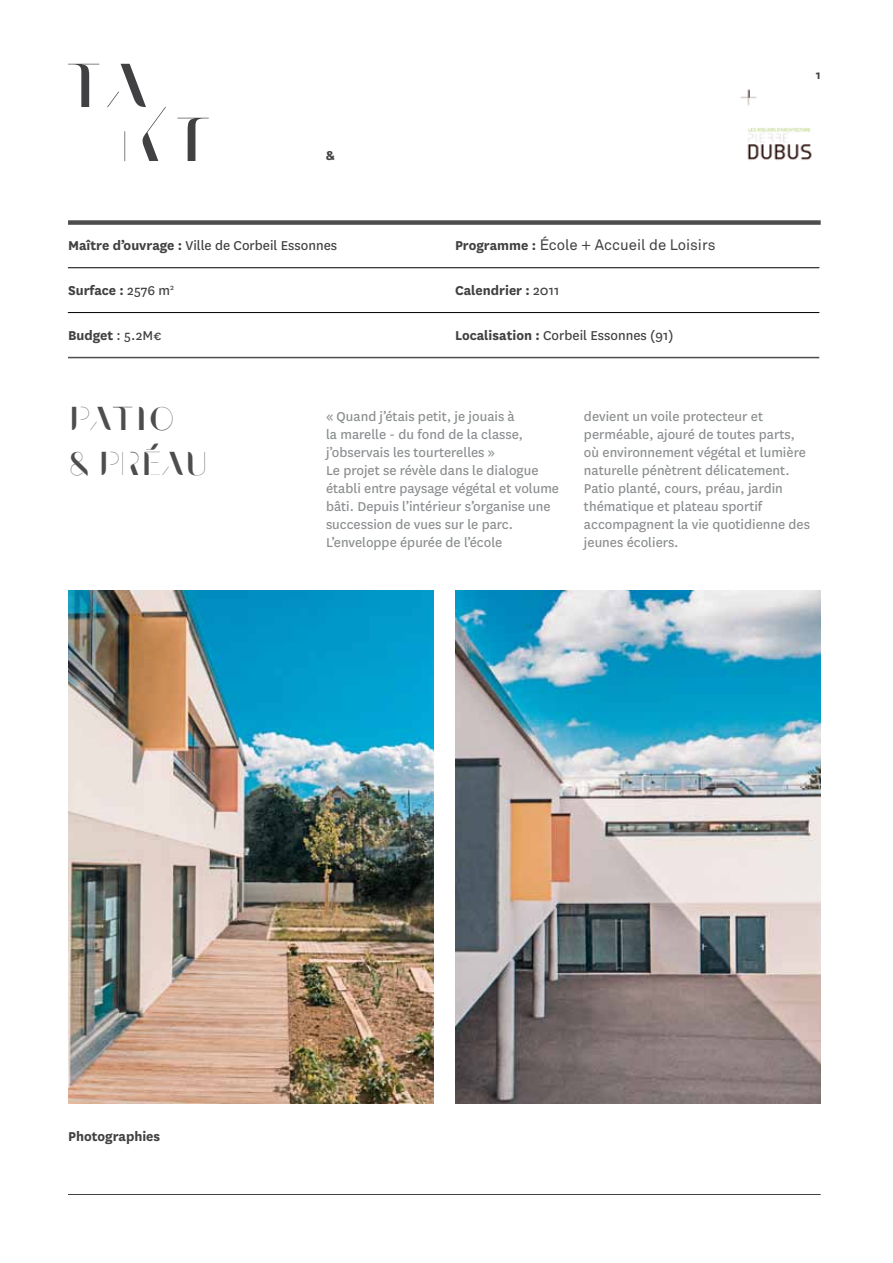
<style>
.page{position:relative;width:893px;height:1263px;background:#fff}
.page>*{position:absolute;margin:0;border:0;box-sizing:border-box;transform-origin:0 0}
.t1{font:33px/45px "Luxembourg";color:#4d4d4f}
.t2{font:15px/18px "National";color:#8b8e90}
.t3{font:15px "National";color:#414042}
.t4{font:700 15px "National";color:#414042}
.t5{font:15px "Akkurat";color:#414042}
.t6{font:700 13.5px "National";color:#414042}
.s1{font-weight:700}
.s2{font-weight:400}
.s3{font-family:"National";font-weight:700}
</style>
<div class="page">
<svg style="left:177px;top:118px;width:32px;height:43px"></svg>
<svg style="left:68px;top:64px;width:31px;height:43px"></svg>
<svg style="left:107px;top:64px;width:59px;height:97px"></svg>
<div style="left:68px;top:220px;width:753px;height:5px;background:#4d4d4f"></div>
<hr style="left:68px;top:267px;width:751px;height:1px;background:#000">
<hr style="left:68px;top:312px;width:751px;height:1px;background:#000">
<hr style="left:68px;top:357px;width:751px;height:1px;background:#4d4d4f">
<hr style="left:68px;top:1194px;width:753px;height:1px;background:#414042">
<img style="left:68px;top:591px;width:366px;height:513px">
<img style="left:455px;top:591px;width:366px;height:513px">
<img style="left:740px;top:89px;width:72px;height:71px">
<p class="t4" style="left:326px;top:144px;width:10px">&amp;</p>
<p class="t3" style="left:68px;top:235px;width:271px"><span class="s1">Maître d’ouvrage :</span> Ville de Corbeil Essonnes</p>
<p class="t4" style="left:68px;top:279px;width:107px">Surface : <span class="s2">2576 m</span><sup>2</sup></p>
<p class="t4" style="left:68px;top:324px;width:95px">Budget <span class="s2">: 5.2M€</span></p>
<p class="t5" style="left:455px;top:235px;width:262px"><span class="s3">Programme :</span> École + Accueil de Loisirs</p>
<p class="t4" style="left:455px;top:279px;width:106px">Calendrier : <span class="s2">2011</span></p>
<p class="t3" style="left:455px;top:325px;width:220px"><span class="s1">Localisation :</span> Corbeil Essonnes (91)</p>
<p class="t6" style="left:816px;top:65px;width:6px">1</p>
<h1 class="t1" style="left:68px;top:396px;width:141px">PATIO<br>&amp; PRÉAU</h1>
<p class="t2" style="left:326px;top:406px;width:235px">« Quand j’étais petit, je jouais à<br>la marelle - du fond de la classe, j’observais les tourterelles »<br>Le projet se révèle dans le dialogue établi entre paysage végétal et volume bâti. Depuis l’intérieur s’organise une succession de vues sur le parc.<br>L’enveloppe épurée de l’école</p>
<p class="t2" style="left:584px;top:406px;width:228px">devient un voile protecteur et perméable, ajouré de toutes parts, où environnement végétal et lumière naturelle pénètrent délicatement.<br>Patio planté, cours, préau, jardin thématique et plateau sportif accompagnent la vie quotidienne des jeunes écoliers.</p>
<p class="t4" style="left:68px;top:1125px;width:94px">Photographies</p>
</div>
